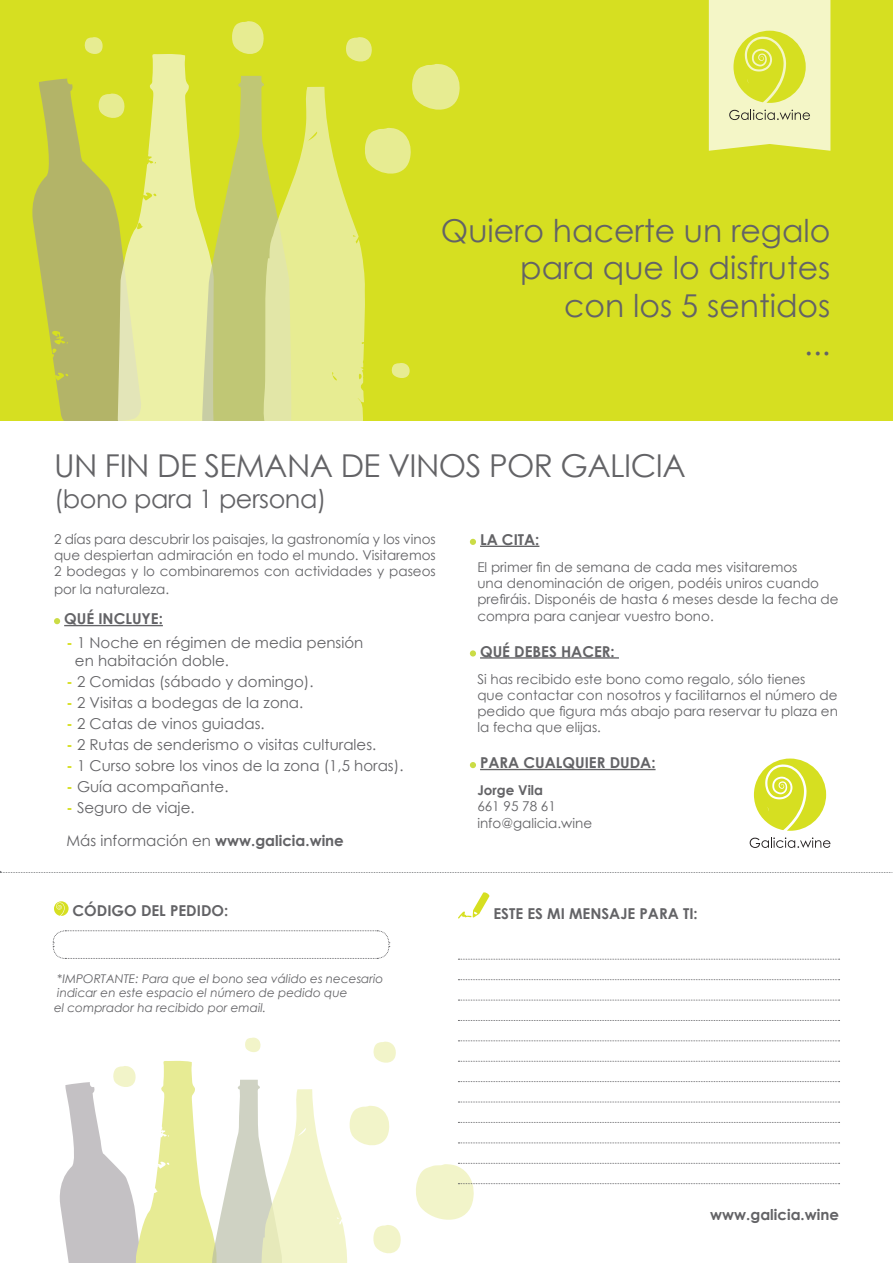
<style>
.page{position:relative;width:893px;height:1263px;background:#fff}
.page>*{position:absolute;margin:0;border:0;box-sizing:border-box;transform-origin:0 0}
.t1{font:31.5px/37.8px "Century Gothic";color:#636366;text-align:right}
.t2{font:31.5px "Century Gothic";letter-spacing:-.02em;color:#636366}
.t3{font:25.5px "Century Gothic";letter-spacing:-.02em;color:#636366}
.t4{font:15px/18px "Century Gothic";color:#636366}
.t5{font:700 15px "Century Gothic";color:#636366}
.t6{font:13.5px/16.2px "Century Gothic";color:#636366}
.t7{font:700 13.5px "Century Gothic";color:#636366}
.t8{font:italic 12px/14.4px "Century Gothic";color:#636366}
.s1{font-weight:700;color:#d6df21}
.s2{font-weight:700}
</style>
<div class="page">
<svg style="left:52px;top:930px;width:338px;height:29px"></svg>
<div style="left:0;top:0;width:893px;height:422px;background:#d6df21"></div>
<div style="left:0;top:421px;width:893px;height:25px;background:#fff"></div>
<hr style="left:64px;top:625px;width:99px;height:1px;background:#636366">
<svg style="left:54px;top:618px;width:6px;height:6px"></svg>
<hr style="left:480px;top:546px;width:59px;height:1px;background:#636366">
<hr style="left:480px;top:657px;width:139px;height:2px;background:#636366">
<hr style="left:480px;top:769px;width:176px;height:1px;background:#636366">
<svg style="left:470px;top:539px;width:6px;height:6px"></svg>
<svg style="left:470px;top:650px;width:6px;height:6px"></svg>
<svg style="left:470px;top:762px;width:6px;height:6px"></svg>
<svg style="left:0;top:871px;width:893px;height:2px"></svg>
<svg style="left:54px;top:901px;width:15px;height:15px"></svg>
<svg style="left:458px;top:892px;width:31px;height:27px"></svg>
<svg style="left:458px;top:1061px;width:382px;height:1px"></svg>
<svg style="left:458px;top:979px;width:382px;height:1px"></svg>
<svg style="left:458px;top:1142px;width:382px;height:1px"></svg>
<svg style="left:458px;top:1081px;width:382px;height:1px"></svg>
<svg style="left:458px;top:1000px;width:382px;height:1px"></svg>
<svg style="left:458px;top:1101px;width:382px;height:1px"></svg>
<svg style="left:458px;top:1020px;width:382px;height:1px"></svg>
<svg style="left:416px;top:1163px;width:424px;height:57px"></svg>
<svg style="left:458px;top:959px;width:382px;height:1px"></svg>
<svg style="left:458px;top:1122px;width:382px;height:1px"></svg>
<svg style="left:458px;top:1040px;width:382px;height:1px"></svg>
<svg style="left:32px;top:21px;width:428px;height:400px"></svg>
<svg style="left:59px;top:1037px;width:342px;height:226px"></svg>
<svg style="left:709px;top:0;width:121px;height:151px"></svg>
<svg style="left:754px;top:758px;width:72px;height:73px"></svg>
<svg style="left:750px;top:837px;width:80px;height:11px"></svg>
<h1 class="t1" style="left:441px;top:211px;width:391px">Quiero hacerte un regalo para que lo disfrutes<br>con los 5 sentidos<br>...</h1>
<h1 class="t2" style="left:54px;top:447px;width:633px">UN FIN DE SEMANA DE VINOS POR GALICIA</h1>
<h2 class="t3" style="left:54px;top:483px;width:274px">(bono para 1 persona)</h2>
<p class="t6" style="left:54px;top:531px;width:383px;text-align:justify">2 días para descubrir los paisajes, la gastronomía y los vinos que despiertan admiración en todo el mundo. Visitaremos 2 bodegas y lo combinaremos con actividades y paseos</p>
<p class="t6" style="left:54px;top:581px;width:117px">por la naturaleza.</p>
<p class="t5" style="left:64px;top:609px;width:100px">QUÉ INCLUYE:</p>
<p class="t4" style="left:75px;top:634px;width:290px;text-indent:-8px"><span class="s1">-</span> 1 Noche en régimen de media pensión en habitación doble.</p>
<p class="t4" style="left:67px;top:673px;width:248px"><span class="s1">-</span> 2 Comidas (sábado y domingo).</p>
<p class="t4" style="left:67px;top:694px;width:238px"><span class="s1">-</span> 2 Visitas a bodegas de la zona.</p>
<p class="t4" style="left:67px;top:715px;width:200px"><span class="s1">-</span> 2 Catas de vinos guiadas.</p>
<p class="t4" style="left:67px;top:736px;width:311px"><span class="s1">-</span> 2 Rutas de senderismo o visitas culturales.</p>
<p class="t4" style="left:67px;top:757px;width:338px"><span class="s1">-</span> 1 Curso sobre los vinos de la zona (1,5 horas).</p>
<p class="t4" style="left:67px;top:778px;width:163px"><span class="s1">-</span> Guía acompañante.</p>
<p class="t4" style="left:67px;top:799px;width:130px"><span class="s1">-</span> Seguro de viaje.</p>
<p class="t4" style="left:66px;top:832px;width:279px">Más información en <span class="s2">www.galicia.wine</span></p>
<p class="t5" style="left:480px;top:530px;width:61px">LA CITA:</p>
<p class="t6" style="left:477px;top:559px;width:363px">El primer fin de semana de cada mes visitaremos<br>una denominación de origen, podéis uniros cuando prefiráis. Disponéis de hasta 6 meses desde la fecha de compra para canjear vuestro bono.</p>
<p class="t5" style="left:480px;top:642px;width:136px">QUÉ DEBES HACER:</p>
<p class="t6" style="left:477px;top:670px;width:362px">Si has recibido este bono como regalo, sólo tienes<br>que contactar con nosotros y facilitarnos el número de pedido que figura más abajo para reservar tu plaza en la fecha que elijas.</p>
<p class="t5" style="left:480px;top:753px;width:177px">PARA CUALQUIER DUDA:</p>
<p class="t7" style="left:477px;top:782px;width:67px">Jorge Vila</p>
<p class="t6" style="left:477px;top:798px;width:116px">661 95 78 61 info@galicia.wine</p>
<p class="t5" style="left:73px;top:901px;width:157px">CÓDIGO DEL PEDIDO:</p>
<p class="t5" style="left:493px;top:904px;width:206px">ESTE ES MI MENSAJE PARA TI:</p>
<p class="t8" style="left:54px;top:971px;width:331px">*IMPORTANTE: Para que el bono sea válido es necesario indicar en este espacio el número de pedido que<br>el comprador ha recibido por email.</p>
<p class="t5" style="left:710px;top:1205px;width:130px">www.galicia.wine</p>
</div>
